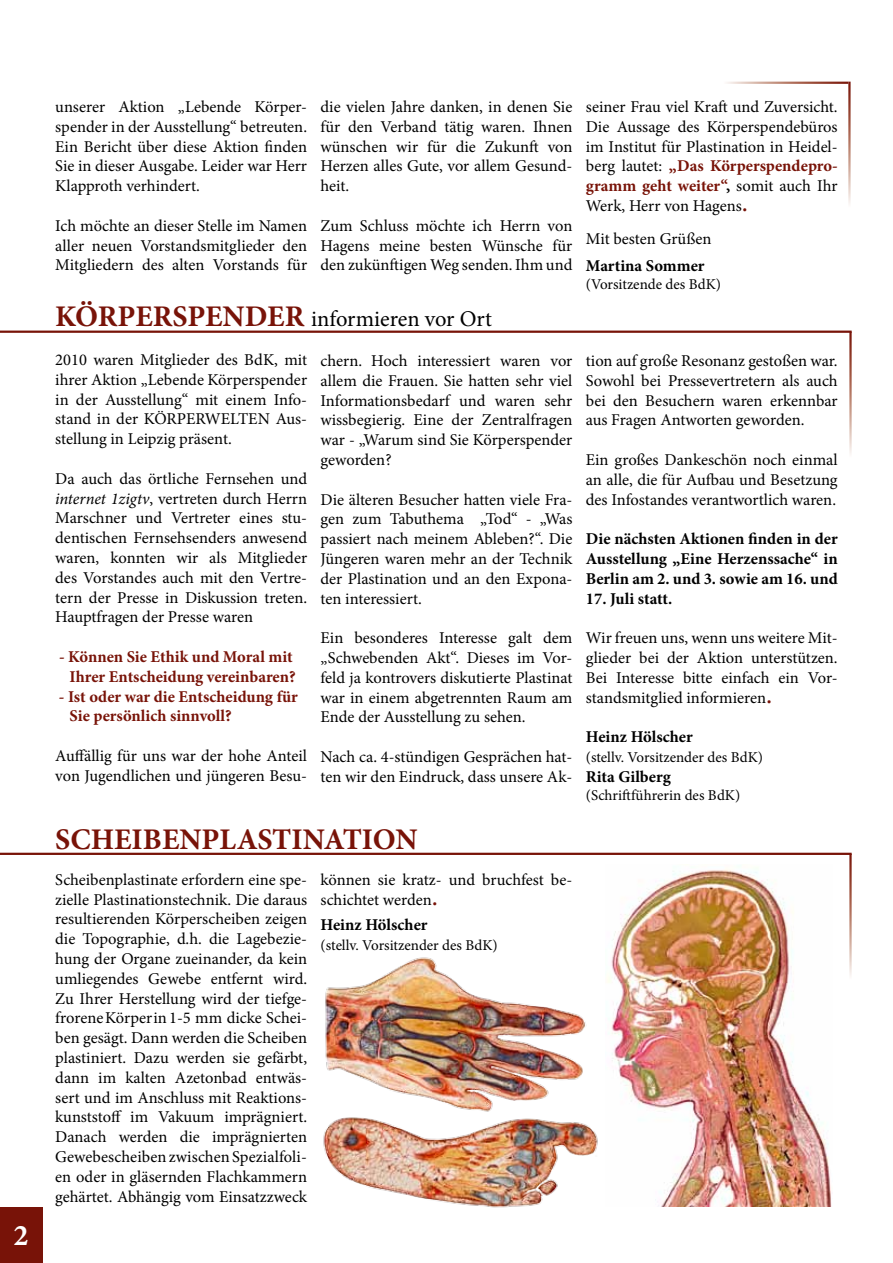
<style>
.page{position:relative;width:893px;height:1263px;background:#fff}
.page>*{position:absolute;margin:0;border:0;box-sizing:border-box;transform-origin:0 0}
.t1{font:700 30px "Minion Pro";color:#781308}
.t2{font:700 30px "Minion Pro";color:#fff}
.t3{font:22.5px "Minion Pro";color:#000}
.t4{font:16.5px/19.8px "Minion Pro";color:#000;text-align:justify}
.t5{font:700 16.5px/19.8px "Minion Pro";color:#000;text-align:justify}
.t6{font:700 16.5px/19.8px "Minion Pro";color:#781308;text-align:right}
.t7{font:15px "Minion Pro";color:#000}
.s1{font-weight:700;font-size:30px;color:#781308}
.s2{font-style:italic}
.s3{font-size:27px;color:#781308}
.s4{font-weight:700;color:#781308}
.s5{font-weight:700}
</style>
<div class="page">
<img style="left:323px;top:1117px;width:275px;height:91px">
<img style="left:607px;top:869px;width:225px;height:337px">
<img style="left:325px;top:957px;width:261px;height:155px">
<div style="left:0;top:1208px;width:43px;height:55px;background:#781308"></div>
<hr style="left:0;top:331px;width:852px;height:2px;background:#781308">
<hr style="left:0;top:853px;width:852px;height:2px;background:#781308">
<h1 class="t2" style="left:13px;top:1215px;width:16px">2</h1>
<p class="t4" style="left:55px;top:97px;width:253px">unserer Aktion „Lebende Körper&shy;spender in der Ausstellung“ betreuten.<br>Ein Bericht über diese Aktion finden Sie in dieser Ausgabe. Leider war Herr Klapproth verhindert.</p>
<p class="t4" style="left:55px;top:216px;width:253px">Ich möchte an dieser Stelle im Namen aller neuen Vorstandsmitglieder den Mitgliedern des alten Vorstands für</p>
<p class="t4" style="left:321px;top:97px;width:253px">die vielen Jahre danken, in denen Sie für den Verband tätig waren. Ihnen wünschen wir für die Zukunft von Herzen alles Gute, vor allem Gesund&shy;heit.</p>
<p class="t4" style="left:321px;top:216px;width:253px">Zum Schluss möchte ich Herrn von Hagens meine besten Wünsche für den zukünftigen Weg senden. Ihm und</p>
<h2 class="t3" style="left:55px;top:304px;width:438px"><span class="s1">KÖRPERSPENDER</span> informieren vor Ort</h2>
<p class="t4" style="left:55px;top:350px;width:253px">2010 waren Mitglieder des BdK, mit ihrer Aktion „Lebende Körperspender in der Ausstellung“ mit einem Info&shy;stand in der KÖRPERWELTEN Aus&shy;stellung in Leipzig präsent.</p>
<p class="t4" style="left:55px;top:469px;width:253px">Da auch das örtliche Fernsehen und <span class="s2">internet 1zigtv</span>, vertreten durch Herrn Marschner und Vertreter eines stu&shy;dentischen Fernsehsenders anwesend waren, konnten wir als Mitglieder des Vorstandes auch mit den Vertre&shy;tern der Presse in Diskussion treten.<br>Hauptfragen der Presse waren</p>
<p class="t6" style="left:59px;top:647px;width:238px">- Können Sie Ethik und Moral mit<br>Ihrer Entscheidung vereinbaren?</p>
<p class="t6" style="left:70px;top:686px;width:230px;text-align:left;text-indent:-11px">- Ist oder war die Entscheidung für<br>Sie persönlich sinnvoll?</p>
<p class="t4" style="left:55px;top:746px;width:253px">Auffällig für uns war der hohe Anteil von Jugendlichen und jüngeren Besu-</p>
<p class="t4" style="left:321px;top:351px;width:253px">chern. Hoch interessiert waren vor allem die Frauen. Sie hatten sehr viel Informationsbedarf und waren sehr wissbegierig. Eine der Zentralfragen war - „Warum sind Sie Körperspender geworden?</p>
<p class="t4" style="left:321px;top:489px;width:253px">Die älteren Besucher hatten viele Fra&shy;gen zum Tabuthema „Tod“ - „Was passiert nach meinem Ableben?“. Die Jüngeren waren mehr an der Technik der Plastination und an den Expona&shy;ten interessiert.</p>
<p class="t4" style="left:321px;top:628px;width:253px">Ein besonderes Interesse galt dem „Schwebenden Akt“. Dieses im Vor&shy;feld ja kontrovers diskutierte Plastinat war in einem abgetrennten Raum am Ende der Ausstellung zu sehen.</p>
<p class="t4" style="left:321px;top:747px;width:253px">Nach ca. 4-stündigen Gesprächen hat&shy;ten wir den Eindruck, dass unsere Ak-</p>
<h1 class="t1" style="left:55px;top:818px;width:364px">SCHEIBENPLASTINATION</h1>
<p class="t4" style="left:55px;top:870px;width:253px">Scheibenplastinate erfordern eine spe&shy;zielle Plastinationstechnik. Die daraus resultierenden Körperscheiben zeigen die Topographie, d.h. die Lagebezie&shy;hung der Organe zueinander, da kein umliegendes Gewebe entfernt wird.<br>Zu Ihrer Herstellung wird der tiefge&shy;frorene Körper in 1-5 mm dicke Schei&shy;ben gesägt. Dann werden die Scheiben plastiniert. Dazu werden sie gefärbt, dann im kalten Azetonbad entwäs&shy;sert und im Anschluss mit Reaktions&shy;kunststoff im Vakuum imprägniert.<br>Danach werden die imprägnierten GewebescheibenzwischenSpezialfoli&shy;en oder in gläsernden Flachkammern gehärtet. Abhängig vom Einsatzzweck</p>
<p class="t4" style="left:321px;top:870px;width:253px">können sie kratz- und bruchfest be&shy;schichtet werden<span class="s3">.</span></p>
<p class="t5" style="left:321px;top:915px;width:108px">Heinz Hölscher</p>
<p class="t7" style="left:321px;top:935px;width:179px">(stellv. Vorsitzender des BdK)</p>
<p class="t4" style="left:586px;top:97px;width:253px">seiner Frau viel Kraft und Zuversicht.<br>Die Aussage des Körperspendebüros im Institut für Plastination in Heidel&shy;berg lautet: <span class="s4">„Das Körperspendepro&shy;gramm geht weiter“</span><span class="s5">,</span> somit auch Ihr Werk, Herr von Hagens<span class="s3">.</span></p>
<p class="t4" style="left:586px;top:229px;width:127px">Mit besten Grüßen</p>
<p class="t5" style="left:586px;top:256px;width:120px">Martina Sommer</p>
<p class="t7" style="left:586px;top:274px;width:137px">(Vorsitzende des BdK)</p>
<p class="t4" style="left:586px;top:351px;width:253px">tion auf große Resonanz gestoßen war.<br>Sowohl bei Pressevertretern als auch bei den Besuchern waren erkennbar aus Fragen Antworten geworden.</p>
<p class="t4" style="left:586px;top:450px;width:253px">Ein großes Dankeschön noch einmal an alle, die für Aufbau und Besetzung des Infostandes verantwortlich waren.</p>
<p class="t5" style="left:586px;top:529px;width:253px">Die nächsten Aktionen finden in der Ausstellung „Eine Herzenssache“ in Berlin am 2. und 3. sowie am 16. und</p>
<p class="t5" style="left:586px;top:588px;width:88px">17. Juli statt.</p>
<p class="t4" style="left:586px;top:628px;width:253px">Wir freuen uns, wenn uns weitere Mit&shy;glieder bei der Aktion unterstützen.<br>Bei Interesse bitte einfach ein Vor&shy;standsmitglied informieren<span class="s3">.</span></p>
<p class="t5" style="left:586px;top:727px;width:108px">Heinz Hölscher</p>
<p class="t7" style="left:586px;top:747px;width:179px">(stellv. Vorsitzender des BdK)</p>
<p class="t5" style="left:586px;top:766px;width:87px">Rita Gilberg</p>
<p class="t7" style="left:586px;top:785px;width:156px">(Schriftführerin des BdK)</p>
</div>
